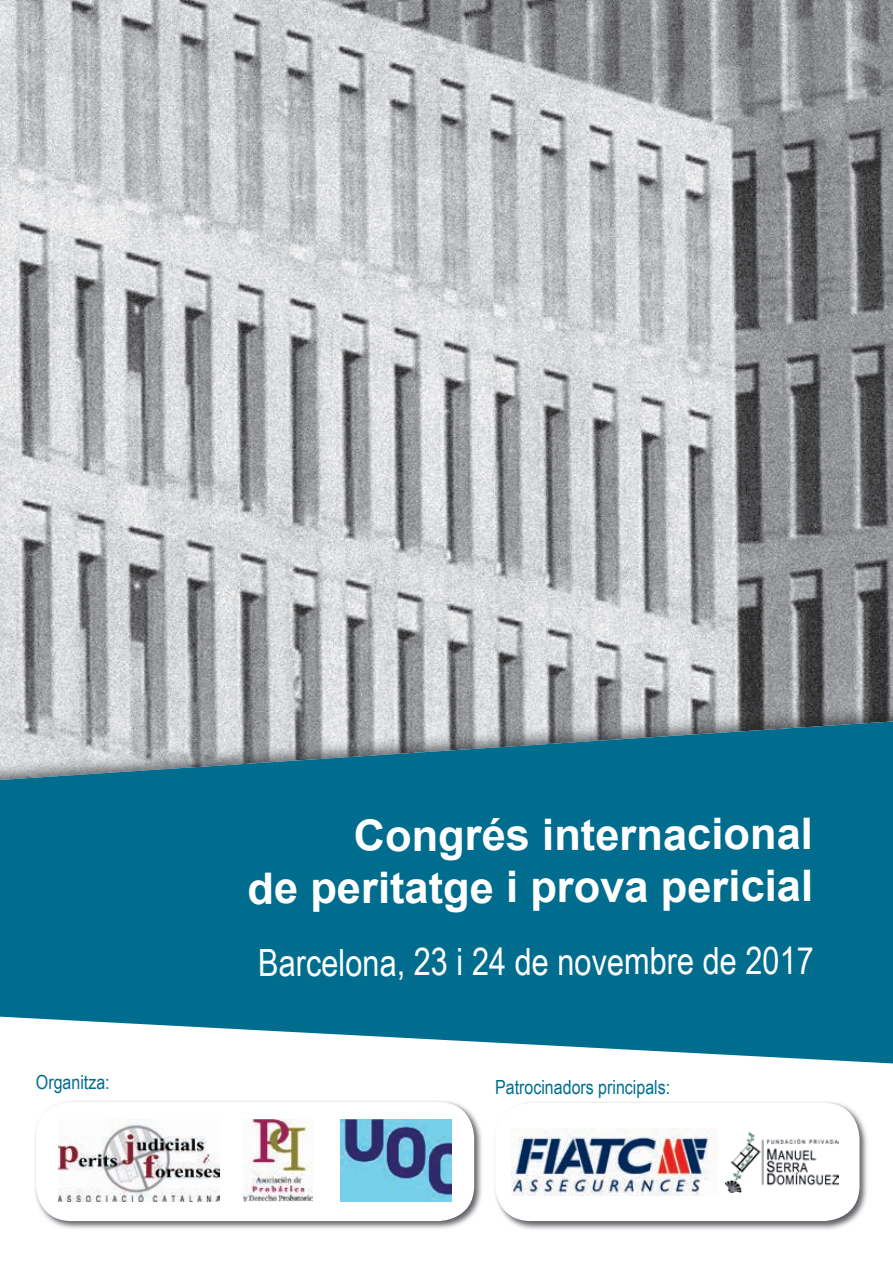
<style>
.page{position:relative;width:893px;height:1263px;background:#fff}
.page>*{position:absolute;margin:0;border:0;box-sizing:border-box;transform-origin:0 0}
.t1{font:700 43.5px/52.5px "Arial";letter-spacing:-.005em;color:#fff;text-align:right}
.t2{font:37.5px "Arial Narrow";letter-spacing:-.005em;color:#fff}
.t3{font:19.5px "Arial Narrow";color:#006d8e}
</style>
<div class="page">
<img style="left:0;top:0;width:893px;height:721px">
<svg style="left:0;top:721px;width:893px;height:296px;background:#117391"></svg>
<svg style="left:7px;top:1017px;width:886px;height:47px"></svg>
<img style="left:35px;top:1101px;width:447px;height:128px">
<div style="left:36px;top:1102px;width:438px;height:119px;background:#fff;border-radius:36px"></div>
<img style="left:340px;top:1119px;width:111px;height:83px">
<img style="left:59px;top:1119px;width:160px;height:83px">
<img style="left:243px;top:1119px;width:69px;height:83px">
<img style="left:495px;top:1102px;width:372px;height:128px">
<div style="left:495px;top:1103px;width:364px;height:118px;background:#fff;border-radius:36px"></div>
<img style="left:512px;top:1128px;width:205px;height:68px">
<img style="left:725px;top:1132px;width:114px;height:60px">
<p class="t1" style="left:247px;top:810px;width:567px">Congrés internacional<br>de peritatge i prova pericial</p>
<p class="t2" style="left:258px;top:934px;width:557px">Barcelona, 23 i 24 de novembre de 2017</p>
<p class="t3" style="left:36px;top:1068px;width:75px">Organitza:</p>
<p class="t3" style="left:495px;top:1073px;width:177px">Patrocinadors principals:</p>
</div>
